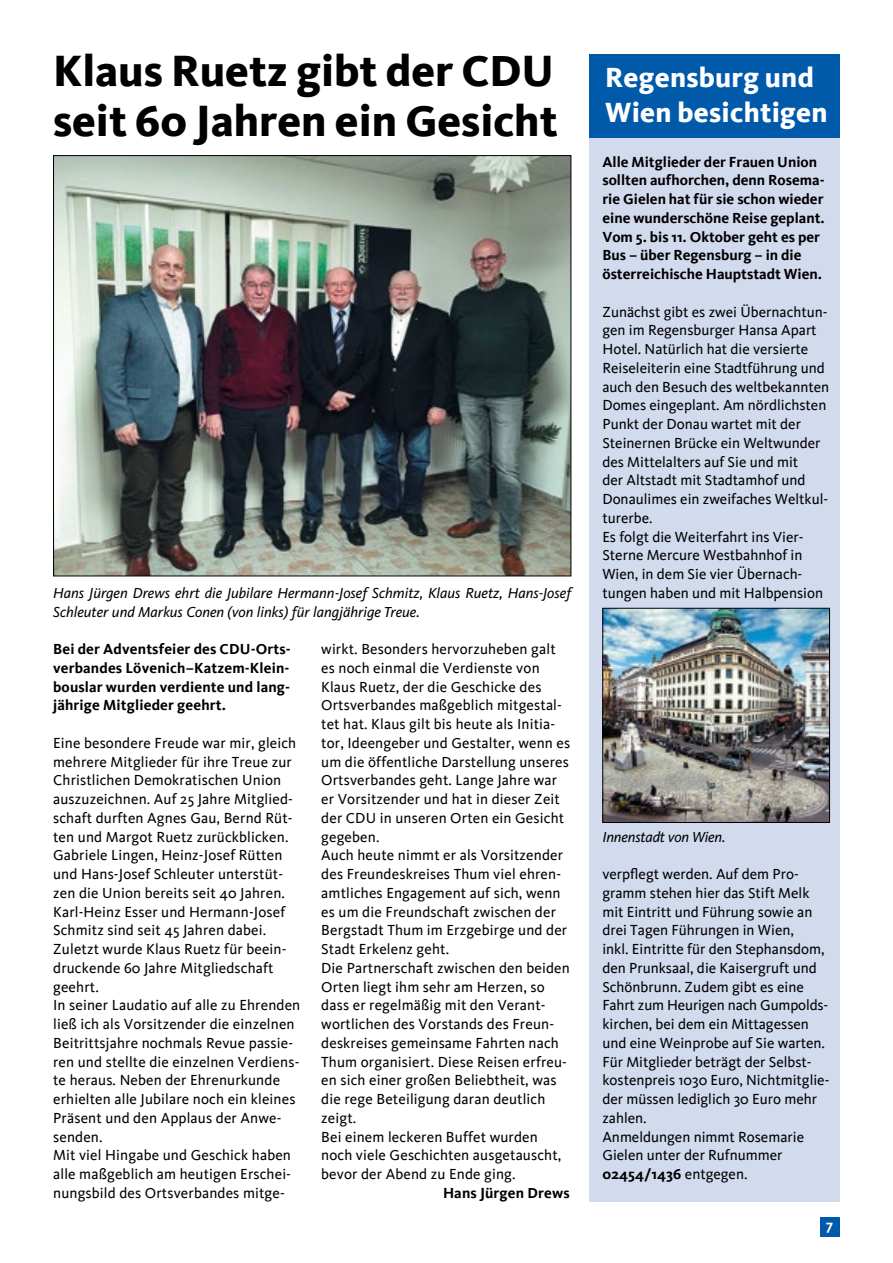
<style>
.page{position:relative;width:893px;height:1263px;background:#fff}
.page>*{position:absolute;margin:0;border:0;box-sizing:border-box;transform-origin:0 0}
.t1{font:800 45px/49.5px "Kievit";color:#000}
.t2{font:800 28.5px/34.5px "Kievit";letter-spacing:.01em;color:#fff}
.t3{font:15px/18.8px "Kievit";letter-spacing:.01em;color:#000}
.t4{font:700 15px/18.8px "Kievit";color:#000;text-align:justify}
.t5{font:italic 15px/18.8px "Kievit OT";color:#000}
.t6{font:700 15px "Kievit";color:#fff}
.s1{font-weight:700}
</style>
<div class="page">
<div style="left:820px;top:1217px;width:20px;height:20px;background:#005aa9"></div>
<img style="left:55px;top:157px;width:514px;height:417px">
<div style="left:589px;top:82px;width:251px;height:1119px;background:#d2daee"></div>
<div style="left:589px;top:54px;width:251px;height:83px;background:#005aa9"></div>
<img style="left:604px;top:610px;width:224px;height:211px">
<div style="left:602px;top:608px;width:228px;height:215px;border:1px solid #000"></div>
<h1 class="t1" style="left:53px;top:46px;width:506px">Klaus Ruetz gibt der CDU seit 60 Jahren ein Gesicht</h1>
<p class="t5" style="left:53px;top:583px;width:520px">Hans Jürgen Drews ehrt die Jubilare Hermann-Josef Schmitz, Klaus Ruetz, Hans-Josef<br>Schleuter und Markus Conen (von links) für langjährige Treue.</p>
<p class="t4" style="left:53px;top:640px;width:239px">Bei der Adventsfeier des CDU -Orts&shy;verbandes Lövenich–Katzem-Klein&shy;bouslar wurden verdiente und lang&shy;jährige Mitglieder geehrt.</p>
<p class="t3" style="left:53px;top:734px;width:249px">Eine besondere Freude war mir, gleich mehrere Mitglieder für ihre Treue zur Christlichen Demokratischen Union auszuzeichnen. Auf 25 Jahre Mitglied&shy;schaft durften Agnes Gau, Bernd Rüt&shy;ten und Margot Ruetz zurückblicken.<br>Gabriele Lingen, Heinz-Josef Rütten und H ans-Josef Schleuter unterstüt&shy;zen die Union bereits seit 40 Jahren.<br>Karl-Heinz Esser und Hermann-Josef Schmitz sind seit 45 Jahren dabei.<br>Zuletzt wurde Klaus Ruetz für beein&shy;druckende 60 Jahre Mitgliedschaft geehrt.<br>In seiner Laudatio auf alle zu Ehrenden ließ ich als Vorsitzender die einzelnen Beitrittsjahre nochmals Revue passie&shy;ren und stellte die einzelnen Verdiens&shy;te heraus. Neben der Ehrenurkunde erhielten alle Jubilare noch ein kleines Präsent und den Applaus der Anwe&shy;senden.<br>Mit viel H ingabe und Geschick haben alle maßgeblich am heutigen Erschei&shy;nungsbild des Ortsverbandes mitge-</p>
<p class="t3" style="left:321px;top:640px;width:250px">wirkt. Besonders hervorzuheben galt es noch einmal die Verdienste von Klaus Ruetz, der die Geschicke des Ortsverbandes maßgeblich mitgestal&shy;tet hat. Klaus gilt bis heute als Initia&shy;tor, Ideengeber und Gestalter, wenn es um die öffentliche Darstellung unseres Ortsverbandes geht. Lange Jahre war er Vorsitzender und hat in dieser Zeit der CDU in unseren Orten ein Gesicht gegeben.<br>Auch heute nimmt er als Vorsitzender des Freundeskreises Thum viel ehren&shy;amtliches Engagement auf sich, wenn es um die Freundschaft zwischen der Bergstadt Thum im Erzgebirge und der Stadt Erkelenz geht.<br>Die Partnerschaft zwischen den beiden Orten liegt ihm sehr am Herzen, so dass er regelmäßig mit den Verant&shy;wortlichen des Vorstands des Freun&shy;deskreises gemeinsame Fahrten nach Thum organisiert. Diese Reisen erfreu&shy;en sich einer großen Beliebtheit, was die rege Beteiligung daran deutlich zeigt.<br>Bei einem leckeren Buffet wurden noch viele Geschichten ausgetauscht, bevor der Abend zu Ende ging.</p>
<p class="t4" style="left:443px;top:1183px;width:128px">Hans Jürgen Drews</p>
<h2 class="t2" style="left:605px;top:60px;width:224px">Regensburg und<br>Wien besichtigen</h2>
<p class="t4" style="left:602px;top:152px;width:224px;text-align:left">Alle Mitglieder der Frauen U nion sollten aufhorchen, denn Rosema&shy;rie Gielen hat für sie schon wieder eine wunderschöne Reise geplant.<br>Vom 5. bis 11. Oktober geht es per Bus – über Regensburg – in die österreichische Hauptstadt Wien.</p>
<p class="t3" style="left:602px;top:302px;width:228px">Zunächst gibt es zwei Übernachtun&shy;gen im Regensburger Hansa Apart<br>Hotel. Natürlich hat die versierte<br>Reiseleiterin eine Stadtführung und auch den Besuch des weltbekannten<br>Domes eingeplant. Am nördlichsten<br>Punkt der Donau wartet mit der<br>Steinernen Brücke ein Weltwunder des Mittelalters auf Sie und mit<br>der Altstadt mit Stadtamhof und<br>Donaulimes ein zweifaches Weltkul&shy;turerbe.<br>Es folgt die Weiterfahrt ins Vier-<br>Sterne Mercure Westbahnhof in<br>Wien, in dem Sie vier Übernach&shy;tungen haben und mit Halbpension</p>
<p class="t5" style="left:602px;top:827px;width:125px">Innenstadt von Wien.</p>
<p class="t3" style="left:602px;top:865px;width:228px">verpflegt werden. Auf dem Pro&shy;gramm stehen hier das Stift Melk mit Eintritt und Führung sowie an drei Tagen Führungen in Wien,<br>inkl. Eintritte für den Stephansdom, den Prunksaal, die Kaisergruft und<br>Schönbrunn. Zudem gibt es eine<br>Fahrt zum Heurigen nach Gumpolds&shy;kirchen, bei dem ein Mittagessen und eine Weinprobe auf Sie warten.<br>Für Mitglieder beträgt der Selbst&shy;kostenpreis 1030 Euro, N ichtmitglie&shy;der müssen lediglich 30 Euro mehr zahlen.<br>Anmeldungen nimmt Rosemarie<br>Gielen unter der Rufnummer<br><span class="s1">02454/1436</span> entgegen.</p>
<p class="t6" style="left:826px;top:1216px;width:9px">7</p>
</div>
